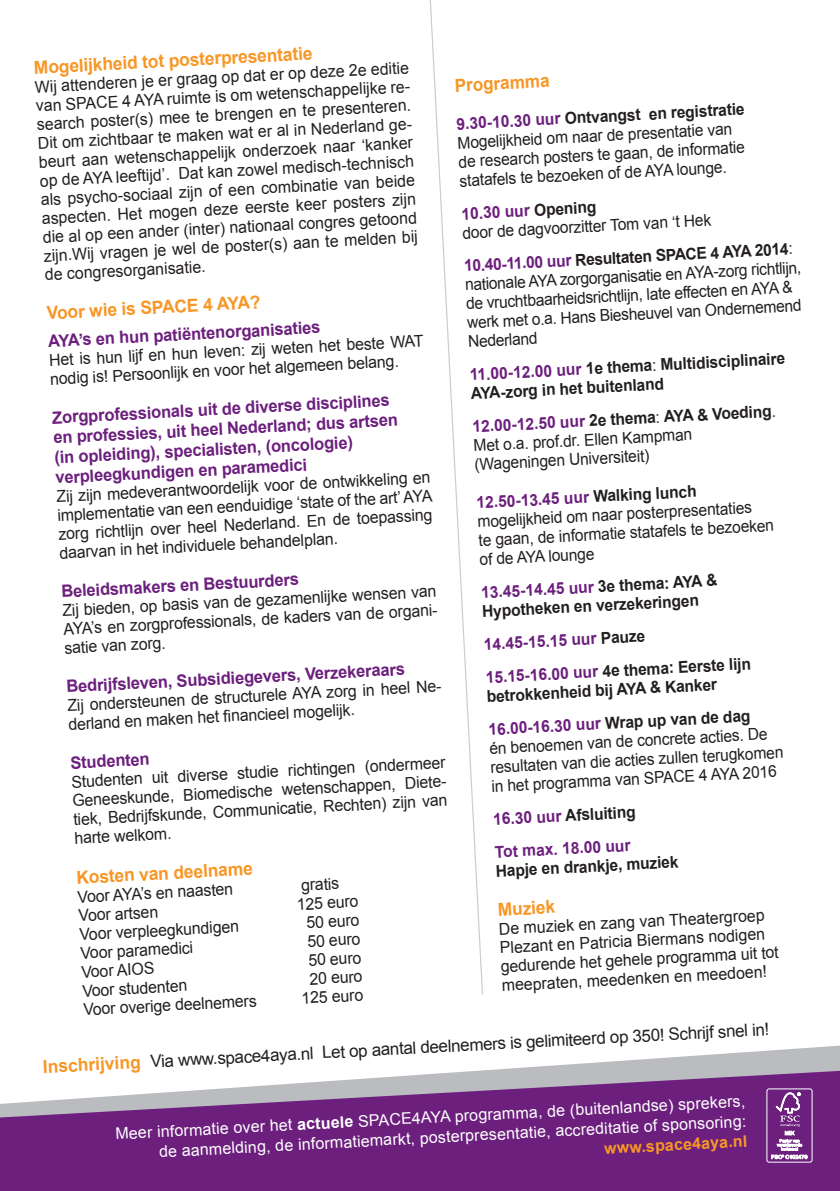
<style>
.page{position:relative;width:840px;height:1191px;background:#fff}
.page>*{position:absolute;margin:0;border:0;box-sizing:border-box;transform-origin:0 0}
.t1{font:700 18px "Arial";color:#f79727}
.t2{font:700 18px "Arial";color:#f79727;scale:.95 1}
.t3{font:700 17px/20px "Arial";color:#6c1f7d}
.t4{font:17px "Arial";color:#231f20}
.t5{font:16.4px/18.8px "Arial";color:#231f20}
.t6{font:16.4px/19px "Arial";color:#231f20;scale:.95 1}
.t7{font:700 16.4px/19px "Arial";color:#231f20;scale:.95 1}
.t8{font:700 16.4px/33px "Arial";color:#6c1f7d;scale:.95 1}
.t9{font:16px/20px "Arial";color:#fff;text-align:right}
.t10{font:700 16px "Arial";color:#f79727}
.s1{font-weight:700;color:#6c1f7d}
.s2{font-weight:700}
.s3{color:#6c1f7d}
.s4{font-weight:400}
.s5{color:#231f20}
.s6{font-weight:700;font-size:18px;color:#f79727}
</style>
<div class="page">
<svg style="left:429px;top:0;width:54px;height:994px"></svg>
<svg style="left:491px;top:1045px;width:348px;height:25px"></svg>
<svg style="left:0;top:1070px;width:839px;height:121px;background:#81448f"></svg>
<div style="left:766px;top:1088px;width:45px;height:74px;border:1px solid #fff;border-radius:2px"></div>
<svg style="left:771px;top:1092px;width:35px;height:67px"></svg>
<p class="t1" style="left:33px;top:57px;width:280px;rotate:-3deg">Mogelijkheid tot posterpresentatie</p>
<p class="t5" style="left:34px;top:77px;width:379px;rotate:-3deg">Wij attenderen je er graag op dat er op deze 2e editie van SPACE 4 AYA ruimte is om wetenschappelijke re&shy;search poster(s) mee te brengen en te presenteren.<br>Dit om zichtbaar te maken wat er al in Nederland ge&shy;beurt aan wetenschappelijk onderzoek naar ‘kanker op de AYA leeftijd’. Dat kan zowel medisch-technisch als psycho-sociaal zijn of een combinatie van beide aspecten. Het mogen deze eerste keer posters zijn die al op een ander (inter) nationaal congres getoond zijn.Wij vragen je wel de poster(s) aan te melden bij de congresorganisatie.</p>
<p class="t1" style="left:46px;top:303px;width:215px;rotate:-3deg">Voor wie is SPACE 4 AYA?</p>
<p class="t3" style="left:48px;top:331px;width:274px;rotate:-3deg">AYA’s en hun patiëntenorganisaties</p>
<p class="t2" style="left:454px;top:75px;width:102px;rotate:-3deg">Programma</p>
<p class="t6" style="left:456px;top:114px;width:305px;rotate:-3deg"><span class="s1">9.30-10.30 uur</span> <span class="s2">Ontvangst en registratie </span>Mogelijkheid om naar de presentatie van de research posters te gaan, de informatie statafels te bezoeken of de AYA lounge.</p>
<p class="t6" style="left:460px;top:204px;width:263px;rotate:-3deg"><span class="s1">10.30 uur</span> <span class="s2">Opening<br></span>door de dagvoorzitter Tom van ‘t Hek</p>
<p class="t6" style="left:463px;top:256px;width:355px;rotate:-3deg"><span class="s1">10.40-11.00 uur</span> <span class="s2">Resultaten SPACE 4 AYA 2014</span>: nationale AYA zorgorganisatie en AYA-zorg richtlijn, de vruchtbaarheidsrichtlijn, late effecten en AYA &amp; werk met o.a. Hans Biesheuvel van Ondernemend Nederland</p>
<p class="t7" style="left:469px;top:365px;width:333px;rotate:-3deg"><span class="s3">11.00-12.00 uur</span> 1e thema<span class="s4">:</span> Multidisciplinaire<br>AYA-zorg in het buitenland</p>
<p class="t6" style="left:472px;top:417px;width:321px;rotate:-3deg"><span class="s1">12.00-12.50 uur</span> <span class="s2">2e thema</span>: <span class="s2">AYA &amp; Voeding</span>.<br>Met o.a. prof.dr. Ellen Kampman (Wageningen Universiteit)</p>
<p class="t6" style="left:476px;top:493px;width:313px;rotate:-3deg"><span class="s1">12.50-13.45 uur</span> <span class="s2">Walking lunch </span>mogelijkheid om naar posterpresentaties<br>te gaan, de informatie statafels te bezoeken of de AYA lounge</p>
<p class="t7" style="left:480px;top:583px;width:250px;rotate:-3deg"><span class="s3">13.45-14.45 uur</span> 3e thema: AYA &amp;<br>Hypotheken en verzekeringen</p>
<p class="t8" style="left:483px;top:628px;width:281px;rotate:-3deg">14.45-15.15 uur <span class="s5">Pauze<br></span>15.15-16.00 uur <span class="s5">4e thema: Eerste lijn</span></p>
<p class="t7" style="left:485px;top:680px;width:277px;line-height:33px;rotate:-3deg">betrokkenheid bij AYA &amp; Kanker<br><span class="s3">16.00-16.30 uur</span> Wrap up van de dag</p>
<p class="t5" style="left:49px;top:351px;width:376px;rotate:-3deg">Het is hun lijf en hun leven: zij weten het beste WAT nodig is! Persoonlijk en voor het algemeen belang.</p>
<p class="t3" style="left:52px;top:407px;width:346px;rotate:-3deg">Zorgprofessionals uit de diverse disciplines en professies, uit heel Nederland; dus artsen (in opleiding), specialisten, (oncologie) verpleegkundigen en paramedici</p>
<p class="t5" style="left:56px;top:487px;width:376px;text-align:justify;rotate:-3deg">Zij zijn medeverantwoordelijk voor de ontwikkeling en implementatie van een eenduidige ‘state of the art’ AYA zorg richtlijn over heel Nederland. En de toepassing daarvan in het individuele behandelplan.</p>
<p class="t3" style="left:61px;top:581px;width:239px;rotate:-3deg">Beleidsmakers en Bestuurders</p>
<p class="t5" style="left:62px;top:601px;width:379px;rotate:-3deg">Zij bieden, op basis van de gezamenlijke wensen van<br>AYA’s en zorgprofessionals, de kaders van de organi&shy;satie van zorg.</p>
<p class="t3" style="left:66px;top:676px;width:340px;rotate:-3deg">Bedrijfsleven, Subsidiegevers, Verzekeraars</p>
<p class="t5" style="left:67px;top:696px;width:379px;rotate:-3deg">Zij ondersteunen de structurele AYA zorg in heel Ne&shy;derland en maken het fi nancieel mogelijk.</p>
<p class="t3" style="left:70px;top:753px;width:81px;rotate:-3deg">Studenten</p>
<p class="t6" style="left:488px;top:738px;width:310px;rotate:-3deg">én benoemen van de concrete acties. De resultaten van die acties zullen terugkomen in het programma van SPACE 4 AYA 2016</p>
<p class="t8" style="left:492px;top:802px;width:152px;rotate:-3deg">16.30 uur <span class="s5">Afsluiting<br></span>Tot max. 18.00 uur</p>
<p class="t7" style="left:495px;top:861px;width:194px;rotate:-3deg">Hapje en drankje, muziek</p>
<p class="t1" style="left:497px;top:899px;width:59px;rotate:-3deg">Muziek</p>
<p class="t5" style="left:498px;top:919px;width:279px;rotate:-3deg">De muziek en zang van Theatergroep Plezant en Patricia Biermans nodigen gedurende het gehele programma uit tot meepraten, meedenken en meedoen!</p>
<p class="t5" style="left:71px;top:772px;width:379px;rotate:-3deg">Studenten uit diverse studie richtingen (ondermeer Geneeskunde, Biomedische wetenschappen, Diete&shy;tiek, Bedrijfskunde, Communicatie, Rechten) zijn van harte welkom.</p>
<p class="t1" style="left:76px;top:867px;width:178px;rotate:-3deg">Kosten van deelname</p>
<p class="t5" style="left:77px;top:887px;width:157px;rotate:-3deg">Voor AYA’s en naasten</p>
<p class="t5" style="left:300px;top:875px;width:40px;rotate:-3deg">gratis</p>
<p class="t5" style="left:78px;top:906px;width:81px;rotate:-3deg">Voor artsen</p>
<p class="t5" style="left:296px;top:895px;width:63px;rotate:-3deg">125 euro</p>
<p class="t5" style="left:79px;top:925px;width:161px;rotate:-3deg">Voor verpleegkundigen</p>
<p class="t5" style="left:306px;top:913px;width:54px;rotate:-3deg">50 euro</p>
<p class="t5" style="left:80px;top:943px;width:114px;rotate:-3deg">Voor paramedici</p>
<p class="t5" style="left:307px;top:932px;width:54px;rotate:-3deg">50 euro</p>
<p class="t5" style="left:308px;top:950px;width:54px;rotate:-3deg">50 euro</p>
<p class="t5" style="left:81px;top:962px;width:75px;rotate:-3deg">Voor AIOS</p>
<p class="t5" style="left:309px;top:969px;width:54px;rotate:-3deg">20 euro</p>
<p class="t5" style="left:82px;top:981px;width:106px;rotate:-3deg">Voor studenten</p>
<p class="t5" style="left:83px;top:1000px;width:175px;rotate:-3deg">Voor overige deelnemers</p>
<p class="t5" style="left:301px;top:988px;width:63px;rotate:-3deg">125 euro</p>
<p class="t4" style="left:42px;top:1057px;width:728px;rotate:-3deg"><span class="s6">Inschrijving</span> Via www.space4aya.nl Let op aantal deelnemers is gelimiteerd op 350! Schrijf snel in!</p>
<p class="t9" style="left:115px;top:1123px;width:631px;rotate:-3deg">Meer informatie over het <span class="s2">actuele</span> SPACE4AYA programma, de (buitenlandse) sprekers, de aanmelding, de informatiemarkt, posterpresentatie, accreditatie of sponsoring:</p>
<p class="t10" style="left:603px;top:1139px;width:145px;rotate:-3deg">www.space4aya.nl</p>
</div>
